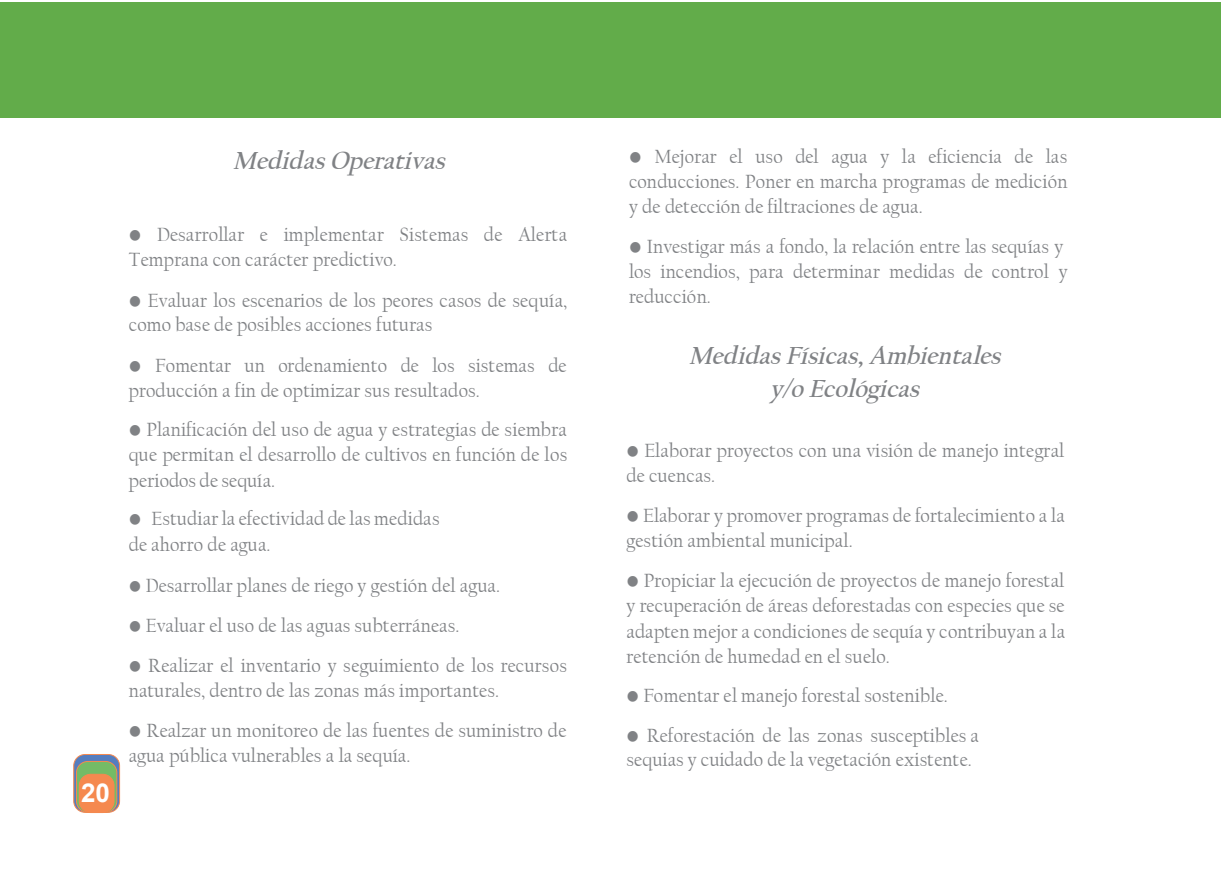
<style>
.page{position:relative;width:1225px;height:885px;background:#fff}
.page>*{position:absolute;margin:0;border:0;box-sizing:border-box;transform-origin:0 0}
.t1{font:700 26px "Arial";color:#fff}
.t2{font:italic 700 25.8px/32.2px "Californian FB";color:#808285;text-align:center;scale:.95 1}
.t3{font:20px/25px "Californian FB";letter-spacing:.005em;color:#808285;scale:.95 1}
</style>
<div class="page">
<div style="left:0;top:2px;width:1220px;height:115px;background:#62ac4a"></div>
<svg style="left:74px;top:754px;width:46px;height:58px"></svg>
<div style="left:73px;top:754px;width:47px;height:58px;border:1px solid #f5894f;border-radius:11px"></div>
<svg style="left:76px;top:761px;width:41px;height:51px"></svg>
<div style="left:76px;top:761px;width:41px;height:51px;border:1px solid #f5894f;border-radius:11px"></div>
<div style="left:79px;top:774px;width:35px;height:38px;background:#f5894f;border-radius:11px"></div>
<div style="left:79px;top:773px;width:35px;height:39px;border:1px solid #f5894f;border-radius:11px"></div>
<h1 class="t1" style="left:81px;top:776px;width:30px">20</h1>
<p class="t2" style="left:232px;top:145px;width:232px">Medidas Op erativas</p>
<p class="t3" style="left:629px;top:144px;width:463px;text-align:justify">• Mejorar el uso del agua y la eficiencia de las conducciones. Poner en marcha programas de medición y de detección de filtraciones de agua.</p>
<p class="t3" style="left:629px;top:234px;width:463px">• Investigar más a fondo, la relación entre las sequías y los incendios, para determinar medidas de control y reducción.</p>
<p class="t3" style="left:129px;top:222px;width:463px">• Desarrollar e implementar Sistemas de Alerta<br>Temprana con carácter predictivo.</p>
<p class="t3" style="left:129px;top:288px;width:463px">• Evaluar los escenarios de los peores casos de sequía, como base de posibles acciones futuras</p>
<p class="t3" style="left:129px;top:353px;width:462px">• Fomentar un ordenamiento de los sistemas de producción a fin de optimizar sus resultados.</p>
<p class="t3" style="left:129px;top:417px;width:463px;text-align:justify">• Planificación del uso de agua y estrategias de siembra que permitan el desarrollo de cultivos en función de los periodos de sequía.</p>
<p class="t3" style="left:129px;top:505px;width:329px;line-height:26.6px">• Estudiar la efectividad de las medidas de ahorro de agua.</p>
<p class="t3" style="left:129px;top:573px;width:392px">• Desarrollar planes de riego y gestión del agua.</p>
<p class="t3" style="left:129px;top:613px;width:349px">• Evaluar el uso de las aguas subterráneas.</p>
<p class="t3" style="left:129px;top:653px;width:462px">• Realizar el inventario y seguimiento de los recursos naturales, dentro de las zonas más importantes.</p>
<p class="t3" style="left:129px;top:718px;width:462px">• Realzar un monitoreo de las fuentes de suministro de agua pública vulnerables a la sequía.</p>
<p class="t2" style="left:688px;top:340px;width:337px">Medidas Físicas, Ambientales y/o Ecológicas</p>
<p class="t3" style="left:626px;top:438px;width:462px">• Elaborar proyectos con una visión de manejo integral de cuencas.</p>
<p class="t3" style="left:626px;top:503px;width:463px">• Elaborar y promover programas de fortalecimiento a la gestión ambiental municipal.</p>
<p class="t3" style="left:626px;top:568px;width:463px;text-align:justify">• Propiciar la ejecución de proyectos de manejo forestal y recuperación de áreas deforestadas con especies que se adapten mejor a condiciones de sequía y contribuyan a la retención de humedad en el suelo.</p>
<p class="t3" style="left:626px;top:683px;width:340px">• Fomentar el manejo forestal sostenible.</p>
<p class="t3" style="left:626px;top:724px;width:372px;line-height:24px">• Reforestación de las zonas susceptibles a sequias y cuidado de la vegetación existente.</p>
</div>
